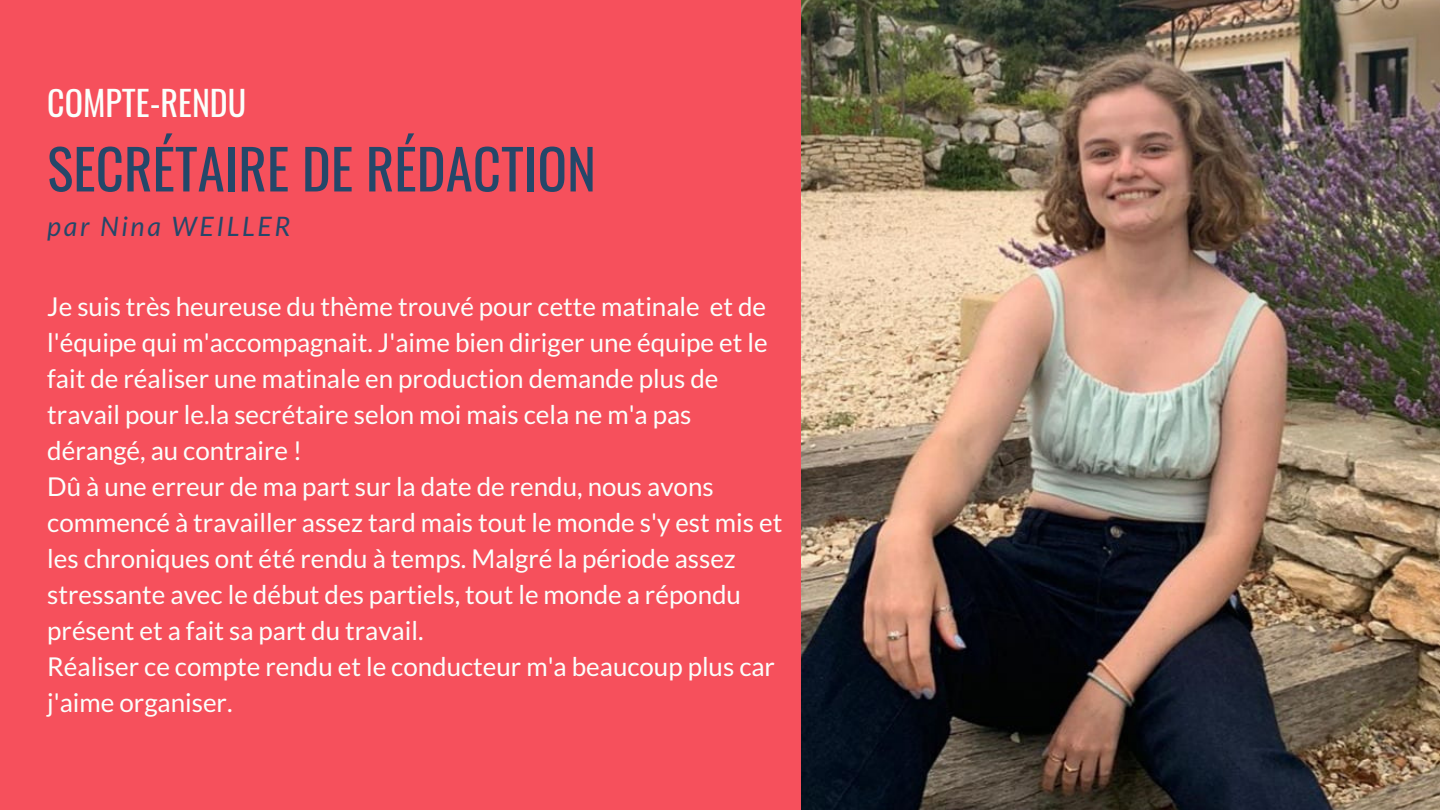
<style>
.page{position:relative;width:1440px;height:810px;background:#f6505c}
.page>*{position:absolute;margin:0;border:0;box-sizing:border-box;transform-origin:0 0}
.t1{font:55px "Oswald";color:#254769}
.t2{font:34px "Oswald";color:#fbfffc}
.t3{font:italic 26.8px "Lato";letter-spacing:.1em;color:#254769}
.t4{font:25.9px/36px "Lato";color:#fbfffc}
</style>
<div class="page">
<img style="left:802px;top:0;width:638px;height:810px">
<p class="t2" style="left:47px;top:76px;width:201px">COMPTE-RENDU</p>
<p class="t1" style="left:47px;top:126px;width:550px">SECRÉTAIRE DE RÉDACTION</p>
<p class="t3" style="left:47px;top:210px;width:245px">par Nina WEILLER</p>
<p class="t4" style="left:47px;top:288px;width:722px">Je suis très heureuse du thème trouvé pour cette matinale et de l'équipe qui m'accompagnait. J'aime bien diriger une équipe et le fait de réaliser une matinale en production demande plus de travail pour le.la secrétaire selon moi mais cela ne m'a pas dérangé, au contraire !</p>
<p class="t4" style="left:47px;top:468px;width:737px">Dû à une erreur de ma part sur la date de rendu, nous avons commencé à travailler assez tard mais tout le monde s'y est mis et les chroniques ont été rendu à temps. Malgré la période assez stressante avec le début des partiels, tout le monde a répondu présent et a fait sa part du travail.</p>
<p class="t4" style="left:47px;top:648px;width:729px">Réaliser ce compte rendu et le conducteur m'a beaucoup plus car j'aime organiser.</p>
</div>
